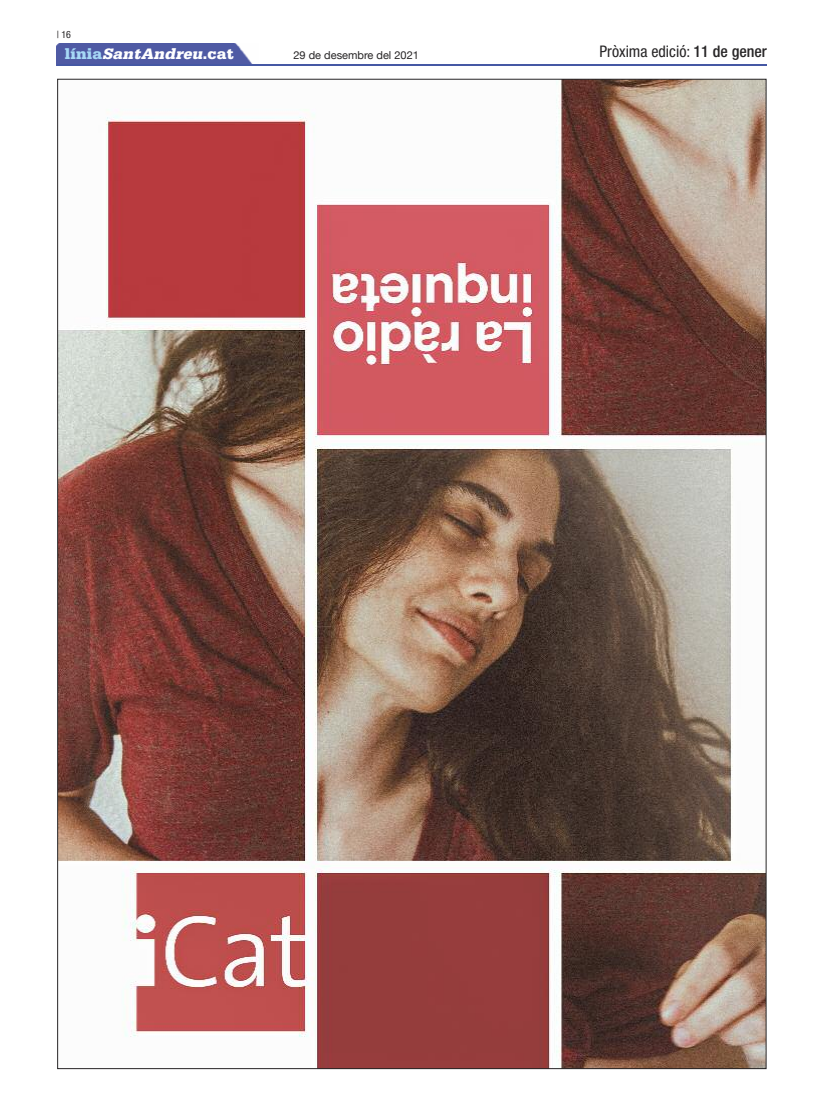
<style>
.page{position:relative;width:823px;height:1106px;background:#fff}
.page>*{position:absolute;margin:0;border:0;box-sizing:border-box;transform-origin:0 0}
.t1{font:condensed 16px "Helvetica Neue";color:#272526}
.t2{font:italic 900 16px "Serifa";color:#fff}
.t3{font:11px "Helvetica Neue";color:#272526}
.t4{font:condensed 10px "Helvetica Neue LT Std";color:#272526}
.s1{font-style:normal;color:#a6d8f6}
.s2{font-style:normal}
.s3{font-weight:500}
</style>
<div class="page">
<img style="left:59px;top:81px;width:705px;height:986px">
<div style="left:57px;top:44px;width:196px;height:20px;background:#4f5aa4"></div>
<hr style="left:57px;top:64px;width:708px;height:1px;background:#4558a4">
<p class="t4" style="left:57px;top:31px;width:16px">|16</p>
<p class="t2" style="left:65px;top:48px;width:170px"><span class="s1">l í n i a</span> SantAndreu<span class="s2">. c a t</span></p>
<p class="t3" style="left:293px;top:48px;width:127px">29 de desembre del 2021</p>
<p class="t1" style="left:599px;top:45px;width:169px">Pròxima edició: <span class="s3">11 de gener</span></p>
</div>
